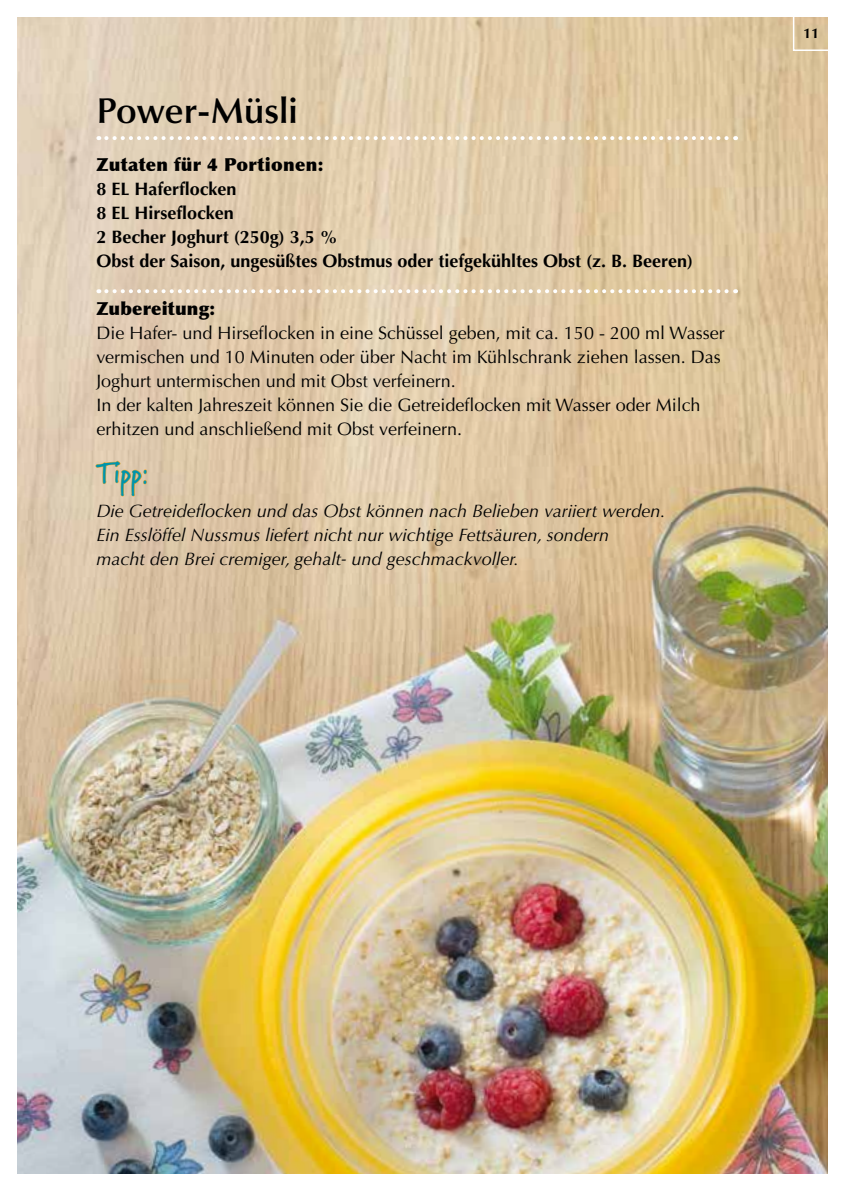
<style>
.page{position:relative;width:842px;height:1191px;background:#fff}
.page>*{position:absolute;margin:0;border:0;box-sizing:border-box;transform-origin:0 0}
.t1{font:600 36px "Optima LT Std";color:#000}
.t2{font:700 30px "Marydale";color:#0094aa}
.t3{font:18px/24px "Optima LT Std";color:#000}
.t4{font:italic 18px/24px "Optima LT Std";color:#000}
.t5{font:700 18px/24px "Optima LT Std";color:#000}
.t6{font:900 18px "Optima LT Std";letter-spacing:.02em;color:#000}
.t7{font:700 14px "Optima LT Std";color:#000}
</style>
<div class="page">
<img style="left:17px;top:17px;width:811px;height:1157px">
<svg style="left:792px;top:17px;width:36px;height:35px"></svg>
<svg style="left:95px;top:460px;width:53px;height:37px;background:#e1c49b"></svg>
<svg style="left:106px;top:136px;width:630px;height:4px"></svg>
<svg style="left:106px;top:289px;width:630px;height:4px"></svg>
<h1 class="t1" style="left:96px;top:90px;width:203px">Power-Müsli</h1>
<p class="t6" style="left:96px;top:153px;width:229px">Zutaten für 4 Portionen:</p>
<p class="t5" style="left:96px;top:177px;width:598px">8 EL Haferflocken<br>8 EL Hirseflocken<br>2 Becher Joghurt (250g) 3,5 %<br>Obst der Saison, ungesüßtes Obstmus oder tiefgekühltes Obst (z. B. Beeren)</p>
<p class="t6" style="left:96px;top:297px;width:120px">Zubereitung:</p>
<p class="t3" style="left:96px;top:321px;width:630px">Die Hafer- und Hirseflocken in eine Schüssel geben, mit ca. 150 - 200 ml Wasser vermischen und 10 Minuten oder über Nacht im Kühlschrank ziehen lassen. Das Joghurt untermischen und mit Obst verfeinern.<br>In der kalten Jahreszeit können Sie die Getreideflocken mit Wasser oder Milch erhitzen und anschließend mit Obst verfeinern.</p>
<h2 class="t2" style="left:96px;top:455px;width:54px">Tipp:</h2>
<p class="t4" style="left:96px;top:499px;width:571px">Die Getreideflocken und das Obst können nach Belieben variiert werden.<br>Ein Esslöffel Nussmus liefert nicht nur wichtige Fettsäuren, sondern<br>macht den Brei cremiger, gehalt- und geschmackvoller.</p>
<p class="t7" style="left:804px;top:25px;width:17px">11</p>
</div>
